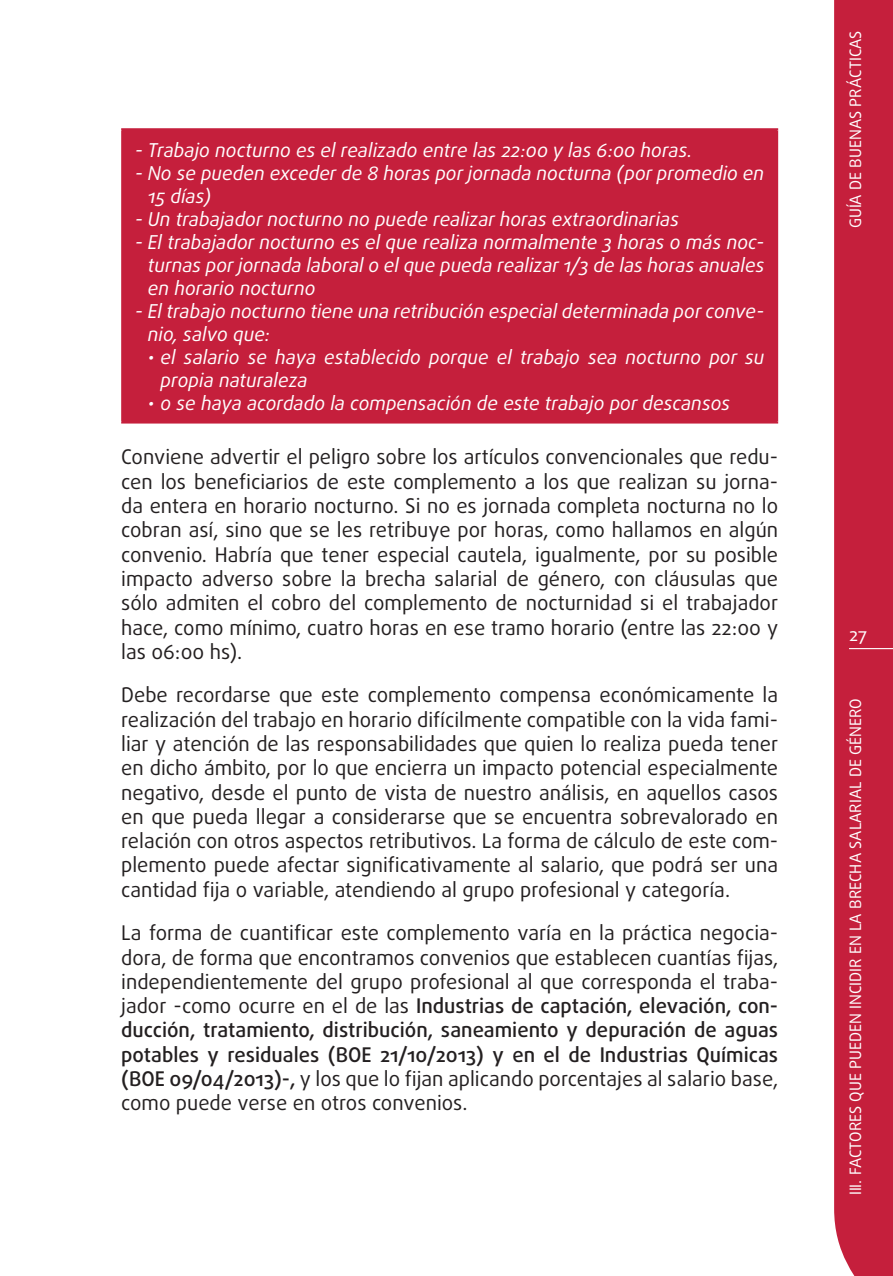
<style>
.page{position:relative;width:893px;height:1276px;background:#fff}
.page>*{position:absolute;margin:0;border:0;box-sizing:border-box;transform-origin:0 0}
.t1{font:20.25px/24.3px "Daxline Pro";color:#231f20;text-align:justify}
.t2{font:italic 19.12px/22.9px "Daxline Pro";color:#fff}
.t3{font:18px "Daxline Pro";color:#fff}
.t4{font:15.75px "Daxline Pro";color:#fff}
.s1{font-weight:500}
</style>
<div class="page">
<div style="left:834px;top:0;width:59px;height:1276px;background:#c51f3c"></div>
<hr style="left:849px;top:648px;width:44px;height:1px;background:#fff">
<div style="left:122px;top:129px;width:655px;height:293px;background:#c51f3c"></div>
<hr style="left:121px;top:130px;width:2px;height:291px;background:#c51f3c">
<hr style="left:121px;top:128px;width:657px;height:2px;background:#c51f3c">
<hr style="left:776px;top:130px;width:2px;height:291px;background:#c51f3c">
<hr style="left:121px;top:421px;width:657px;height:2px;background:#c51f3c">
<p class="t2" style="left:135px;top:139px;width:559px">- Trabajo nocturno es el realizado entre las 22:00 y las 6:00 horas.</p>
<p class="t2" style="left:148px;top:162px;width:618px;text-indent:-13px">- No se pueden exceder de 8 horas por jornada nocturna (por promedio en<br>15 días)</p>
<p class="t2" style="left:135px;top:208px;width:545px">- Un trabajador nocturno no puede realizar horas extraordinarias</p>
<p class="t2" style="left:148px;top:231px;width:618px;text-align:justify;text-indent:-13px">- El trabajador nocturno es el que realiza normalmente 3 horas o más noc&shy;turnas por jornada laboral o el que pueda realizar 1/3 de las horas anuales en horario nocturno</p>
<p class="t2" style="left:148px;top:299px;width:618px;text-indent:-13px">- El trabajo nocturno tiene una retribución especial determinada por conve&shy;nio, salvo que:</p>
<p class="t2" style="left:161px;top:345px;width:605px;text-indent:-13px">• el salario se haya establecido porque el trabajo sea nocturno por su propia naturaleza</p>
<p class="t2" style="left:148px;top:391px;width:584px">• o se haya acordado la compensación de este trabajo por descansos</p>
<p class="t1" style="left:121px;top:445px;width:658px">Conviene advertir el peligro sobre los artículos convencionales que redu&shy;cen los beneficiarios de este complemento a los que realizan su jorna&shy;da entera en horario nocturno. Si no es jornada completa nocturna no lo cobran así, sino que se les retribuye por horas, como hallamos en algún convenio. Habría que tener especial cautela, igualmente, por su posible impacto adverso sobre la brecha salarial de género, con cláusulas que sólo admiten el cobro del complemento de nocturnidad si el trabajador hace, como mínimo, cuatro horas en ese tramo horario (entre las 22:00 y las 06:00 hs).</p>
<p class="t1" style="left:121px;top:683px;width:658px">Debe recordarse que este complemento compensa económicamente la realización del trabajo en horario difícilmente compatible con la vida fami&shy;liar y atención de las responsabilidades que quien lo realiza pueda tener en dicho ámbito, por lo que encierra un impacto potencial especialmente negativo, desde el punto de vista de nuestro análisis, en aquellos casos en que pueda llegar a considerarse que se encuentra sobrevalorado en relación con otros aspectos retributivos. La forma de cálculo de este com&shy;plemento puede afectar significativamente al salario, que podrá ser una cantidad fija o variable, atendiendo al grupo profesional y categoría.</p>
<p class="t1" style="left:121px;top:921px;width:658px">La forma de cuantificar este complemento varía en la práctica negocia&shy;dora, de forma que encontramos convenios que establecen cuantías fijas, independientemente del grupo profesional al que corresponda el traba&shy;jador -como ocurre en el de las <span class="s1">Industrias de captación, elevación, con&shy;ducción, tratamiento, distribución, saneamiento y depuración de aguas potables y residuales (BOE 21/10/2013) y en el de Industrias Químicas (BOE 09/04/2013)-,</span> y los que lo fijan aplicando porcentajes al salario base, como puede verse en otros convenios.</p>
<p class="t4" style="left:845px;top:228px;width:200px;rotate:-90deg">GUÍA DE BUENAS PRÁCTICAS</p>
<p class="t3" style="left:849px;top:622px;width:20px">27</p>
<p class="t4" style="left:845px;top:1195px;width:499px;rotate:-90deg">III. FACTORES QUE PUEDEN INCIDIR EN LA BRECHA SALARIAL DE GÉNERO</p>
</div>
